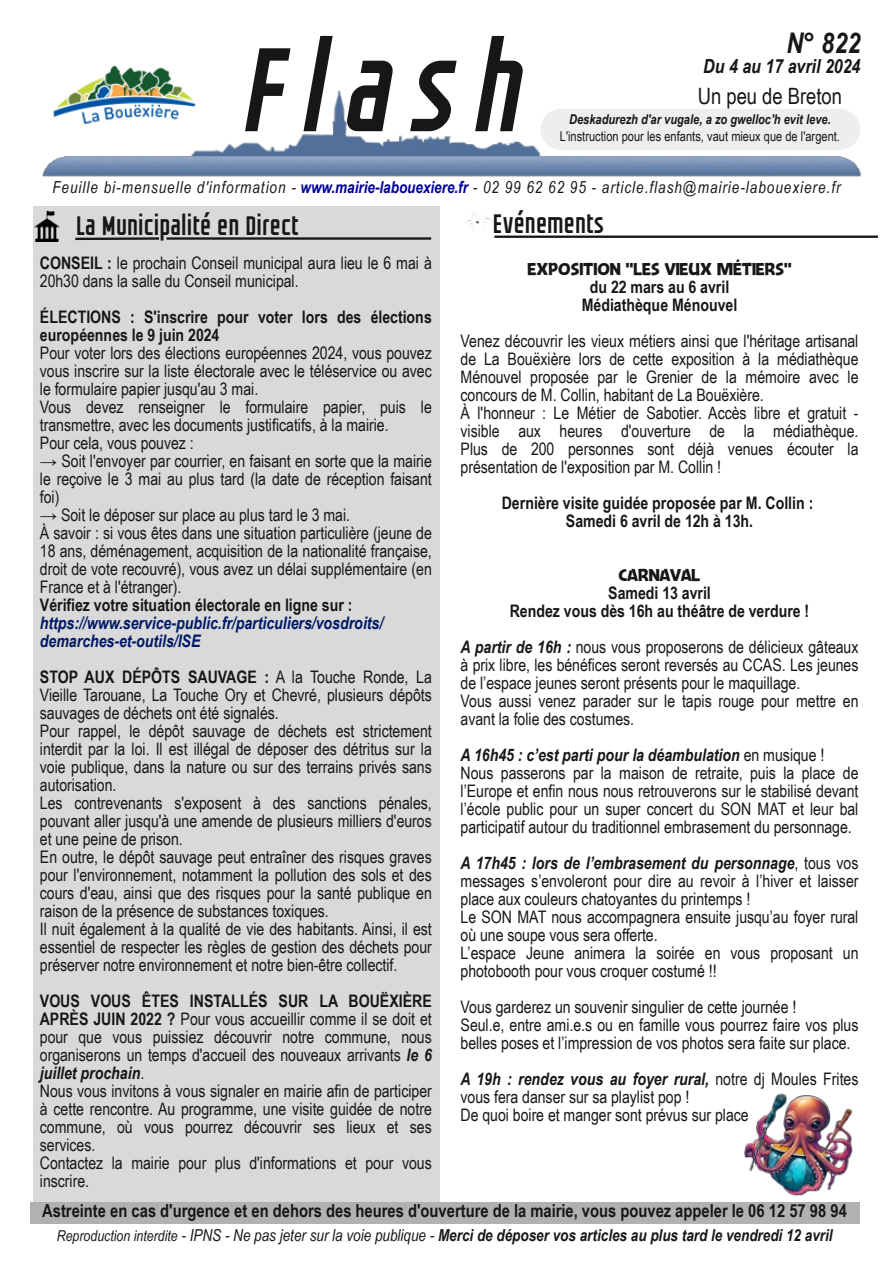
<style>
.page{position:relative;width:893px;height:1263px;background:#fff}
.page>*{position:absolute;margin:0;border:0;box-sizing:border-box;transform-origin:0 0}
.t1{font:italic 120px "GROTESKIA";letter-spacing:.145em;color:#181715}
.t2{font:italic 700 28.5px "Arial Narrow";color:#181715}
.t3{font:27px "GROTESKIA";color:#181715}
.t4{font:22.5px "Arial Narrow";letter-spacing:-.005em;color:#181715}
.t5{font:italic 700 19.5px "Arial Narrow";color:#181715}
.t6{font:700 18px "Arial Narrow";color:#181715}
.t7{font:17.25px/18px "Arial Narrow";letter-spacing:-.005em;color:#181715}
.t8{font:700 17.25px/18px "Arial Narrow";color:#181715;text-align:center}
.t9{font:italic 700 17.25px/18px "Arial Narrow";color:#001966}
.t10{font:17.25px "Jengle Jungallery";color:#181715}
.t11{font:italic 700 16.5px "Arial Narrow";color:#181715}
.t12{font:italic 16.5px "Arial Narrow";letter-spacing:.06em;color:#181715}
.t13{font:13.5px "Arial Narrow";color:#181715}
.t14{font:italic 700 13.5px "Arial Narrow";color:#181715}
.s1{font-weight:700;color:#009}
.s2{font-weight:700}
.s3{font-weight:700;font-style:italic}
.s4{font-weight:400;font-size:15px}
.s5{font-weight:400}
</style>
<div class="page">
<div style="left:33px;top:207px;width:406px;height:995px;background:#d9d9d9"></div>
<img style="left:42px;top:65px;width:819px;height:112px">
<img style="left:34px;top:210px;width:26px;height:32px">
<hr style="left:75px;top:237px;width:84px;height:3px;background:#181715">
<hr style="left:166px;top:237px;width:265px;height:3px;background:#181715">
<img style="left:53px;top:66px;width:143px;height:59px">
<div style="left:30px;top:1202px;width:830px;height:21px;background:#b1b1b0"></div>
<img style="left:465px;top:212px;width:27px;height:19px">
<hr style="left:495px;top:236px;width:382px;height:2px;background:#181715">
<div style="left:540px;top:109px;width:320px;height:41px;background:#eeeeec;border-radius:21px"></div>
<img style="left:744px;top:1093px;width:109px;height:103px">
<h1 class="t1" style="left:245px;top:41px;width:281px">Flash</h1>
<h2 class="t2" style="left:787px;top:26px;width:75px">N° 822</h2>
<p class="t5" style="left:703px;top:55px;width:159px">Du 4 au 17 avril 2024</p>
<h3 class="t4" style="left:698px;top:83px;width:146px">Un peu de Breton</h3>
<p class="t14" style="left:569px;top:112px;width:263px">Deskadurezh d'ar vugale, a zo gwelloc'h evit leve.</p>
<p class="t13" style="left:560px;top:129px;width:282px">L'instruction pour les enfants, vaut mieux que de l'argent.</p>
<p class="t12" style="left:52px;top:177px;width:790px">Feuille bi-mensuelle d'information - <span class="s1">www.mairie-labouexiere.fr</span> - 02 99 62 62 95 - article.flash@mairie-labouexiere.fr</p>
<h3 class="t3" style="left:78px;top:215px;width:224px">La Municipalité en Direct</h3>
<h3 class="t3" style="left:494px;top:213px;width:112px">Evénements</h3>
<p class="t7" style="left:40px;top:254px;width:393px"><span class="s2">CONSEIL :</span> le prochain Conseil municipal aura lieu le 6 mai à<br>20h30 dans la salle du Conseil municipal.</p>
<p class="t8" style="left:40px;top:308px;width:393px;text-align:left">ÉLECTIONS : S'inscrire pour voter lors des élections européennes le 9 juin 2024</p>
<p class="t7" style="left:40px;top:344px;width:393px">Pour voter lors des élections européennes 2024, vous pouvez vous inscrire sur la liste électorale avec le téléservice ou avec le formulaire papier jusqu'au 3 mai.<br>Vous devez renseigner le formulaire papier, puis le transmettre, avec les documents justificatifs, à la mairie.<br>Pour cela, vous pouvez :</p>
<p class="t7" style="left:40px;top:452px;width:393px;text-align:justify">→ Soit l'envoyer par courrier, en faisant en sorte que la mairie le reçoive le 3 mai au plus tard (la date de réception faisant foi)</p>
<p class="t7" style="left:40px;top:506px;width:393px">→ Soit le déposer sur place au plus tard le 3 mai.<br>À savoir : si vous êtes dans une situation particulière (jeune de 18 ans, déménagement, acquisition de la nationalité française, droit de vote recouvré), vous avez un délai supplémentaire (en France et à l'étranger).</p>
<p class="t8" style="left:40px;top:596px;width:314px">Vérifiez votre situation électorale en ligne sur :</p>
<p class="t9" style="left:40px;top:614px;width:345px">https://www.service-public.fr/particuliers/vosdroits/ demarches-et-outils/ISE</p>
<p class="t7" style="left:40px;top:668px;width:393px"><span class="s2">STOP AUX DÉPÔTS SAUVAGE :</span> A la Touche Ronde, La Vieille Tarouane, La Touche Ory et Chevré, plusieurs dépôts sauvages de déchets ont été signalés.<br>Pour rappel, le dépôt sauvage de déchets est strictement interdit par la loi. Il est illégal de déposer des détritus sur la voie publique, dans la nature ou sur des terrains privés sans autorisation.<br>Les contrevenants s'exposent à des sanctions pénales, pouvant aller jusqu'à une amende de plusieurs milliers d'euros et une peine de prison.<br>En outre, le dépôt sauvage peut entraîner des risques graves pour l'environnement, notamment la pollution des sols et des cours d'eau, ainsi que des risques pour la santé publique en raison de la présence de substances toxiques.<br>Il nuit également à la qualité de vie des habitants. Ainsi, il est essentiel de respecter les règles de gestion des déchets pour préserver notre environnement et notre bien-être collectif.</p>
<p class="t7" style="left:40px;top:992px;width:394px"><span class="s2">VOUS VOUS ÊTES INSTALLÉS SUR LA BOUËXIÈRE APRÈS JUIN 2022 ?</span> Pour vous accueillir comme il se doit et pour que vous puissiez découvrir notre commune, nous organiserons un temps d'accueil des nouveaux arrivants <span class="s3">le 6 juillet prochain</span>.<br>Nous vous invitons à vous signaler en mairie afin de participer à cette rencontre. Au programme, une visite guidée de notre commune, où vous pourrez découvrir ses lieux et ses services.<br>Contactez la mairie pour plus d'informations et pour vous inscrire.</p>
<p class="t6" style="left:42px;top:1200px;width:806px">Astreinte en cas d'urgence et en dehors des heures d'ouverture de la mairie, vous pouvez appeler le 06 12 57 98 94</p>
<p class="t10" style="left:527px;top:259px;width:266px">EXPOSITION "LES VIEUX MÉTIERS"</p>
<p class="t8" style="left:582px;top:278px;width:157px">du 22 mars au 6 avril<br>Médiathèque Ménouvel</p>
<p class="t7" style="left:461px;top:332px;width:399px">Venez découvrir les vieux métiers ainsi que l'héritage artisanal de La Bouëxière lors de cette exposition à la médiathèque Ménouvel proposée par le Grenier de la mémoire avec le concours de M. Collin, habitant de La Bouëxière.<br>À l'honneur : Le Métier de Sabotier. Accès libre et gratuit - visible aux heures d'ouverture de la médiathèque.<br>Plus de 200 personnes sont déjà venues écouter la présentation de l'exposition par M. Collin !</p>
<p class="t8" style="left:502px;top:494px;width:313px">Dernière visite guidée proposée par M. Collin :<br>Samedi 6 avril de 12h à 13h.</p>
<p class="t10" style="left:619px;top:565px;width:83px">CARNAVAL</p>
<p class="t8" style="left:510px;top:584px;width:301px">Samedi 13 avril<br>Rendez vous dès 16h au théâtre de verdure !</p>
<p class="t7" style="left:461px;top:638px;width:399px"><span class="s3">A partir de 16h :</span> nous vous proposerons de délicieux gâteaux à prix libre, les bénéfices seront reversés au CCAS. Les jeunes de l’espace jeunes seront présents pour le maquillage.<br>Vous aussi venez parader sur le tapis rouge pour mettre en avant la folie des costumes.</p>
<p class="t7" style="left:461px;top:746px;width:399px"><span class="s3">A 16h45 : c’est parti pour la déambulation</span> en musique !<br>Nous passerons par la maison de retraite, puis la place de l’Europe et enfin nous nous retrouverons sur le stabilisé devant l’école public pour un super concert du SON MAT et leur bal participatif autour du traditionnel embrasement du personnage.</p>
<p class="t7" style="left:461px;top:854px;width:399px"><span class="s3">A 17h45 : lors de l’embrasement du personnage</span>, tous vos messages s’envoleront pour dire au revoir à l’hiver et laisser place aux couleurs chatoyantes du printemps !<br>Le SON MAT nous accompagnera ensuite jusqu’au foyer rural où une soupe vous sera offerte.<br>L’espace Jeune animera la soirée en vous proposant un photobooth pour vous croquer costumé !!</p>
<p class="t7" style="left:461px;top:998px;width:399px">Vous garderez un souvenir singulier de cette journée !<br>Seul.e, entre ami.e.s ou en famille vous pourrez faire vos plus belles poses et l’impression de vos photos sera faite sur place.</p>
<p class="t7" style="left:461px;top:1070px;width:399px"><span class="s3">A 19h : rendez vous au foyer rural,</span> notre dj Moules Frites vous fera danser sur sa playlist pop !<br>De quoi boire et manger sont prévus sur place</p>
<p class="t11" style="left:57px;top:1225px;width:777px"><span class="s4">Reproduction interdite</span> <span class="s5">- IPNS - Ne pas jeter sur la voie publique -</span> Merci de déposer vos articles au plus tard le vendredi 12 avril</p>
</div>
